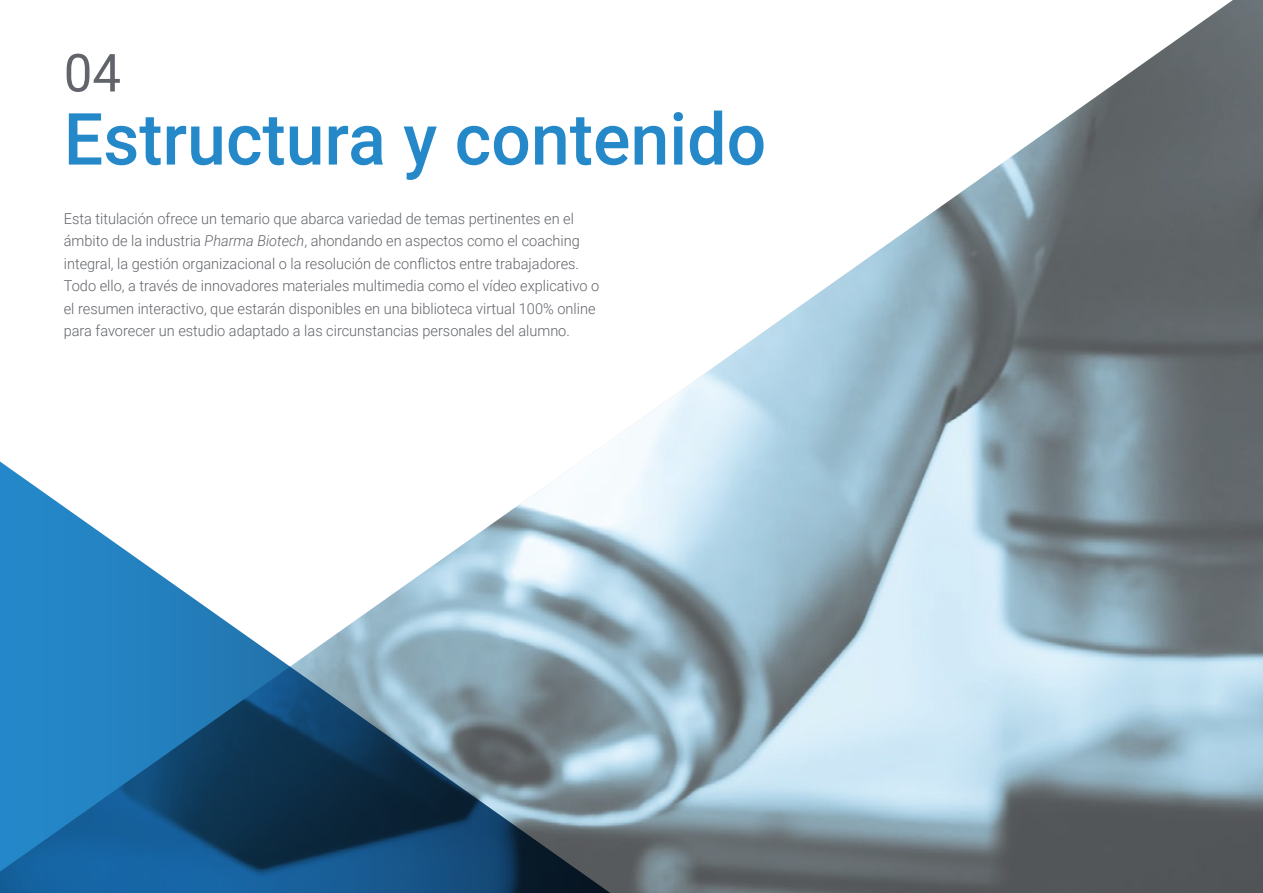
<style>
.page{position:relative;width:1263px;height:893px;background:#fff}
.page>*{position:absolute;margin:0;border:0;box-sizing:border-box;transform-origin:0 0}
.t1{font:500 72px "Roboto";color:#2488c9}
.t2{font:52.5px "Roboto";color:#61646a}
.t3{font:300 15px/22.5px "Roboto";color:#61646a}
.s1{font-style:italic}
</style>
<div class="page">
<img style="left:604px;top:0;width:659px;height:893px">
<svg style="left:0;top:446px;width:640px;height:447px"></svg>
<h2 class="t2" style="left:64px;top:36px;width:59px">04</h2>
<h1 class="t1" style="left:64px;top:89px;width:704px">Estructura y contenido</h1>
<p class="t3" style="left:64px;top:207px;width:537px">Esta titulación ofrece un temario que abarca variedad de temas pertinentes en el ámbito de la industria <span class="s1">Pharma Biotech</span>, ahondando en aspectos como el coaching integral, la gestión organizacional o la resolución de conflictos entre trabajadores.<br>Todo ello, a través de innovadores materiales multimedia como el vídeo explicativo o el resumen interactivo, que estarán disponibles en una biblioteca virtual 100% online para favorecer un estudio adaptado a las circunstancias personales del alumno.</p>
</div>
